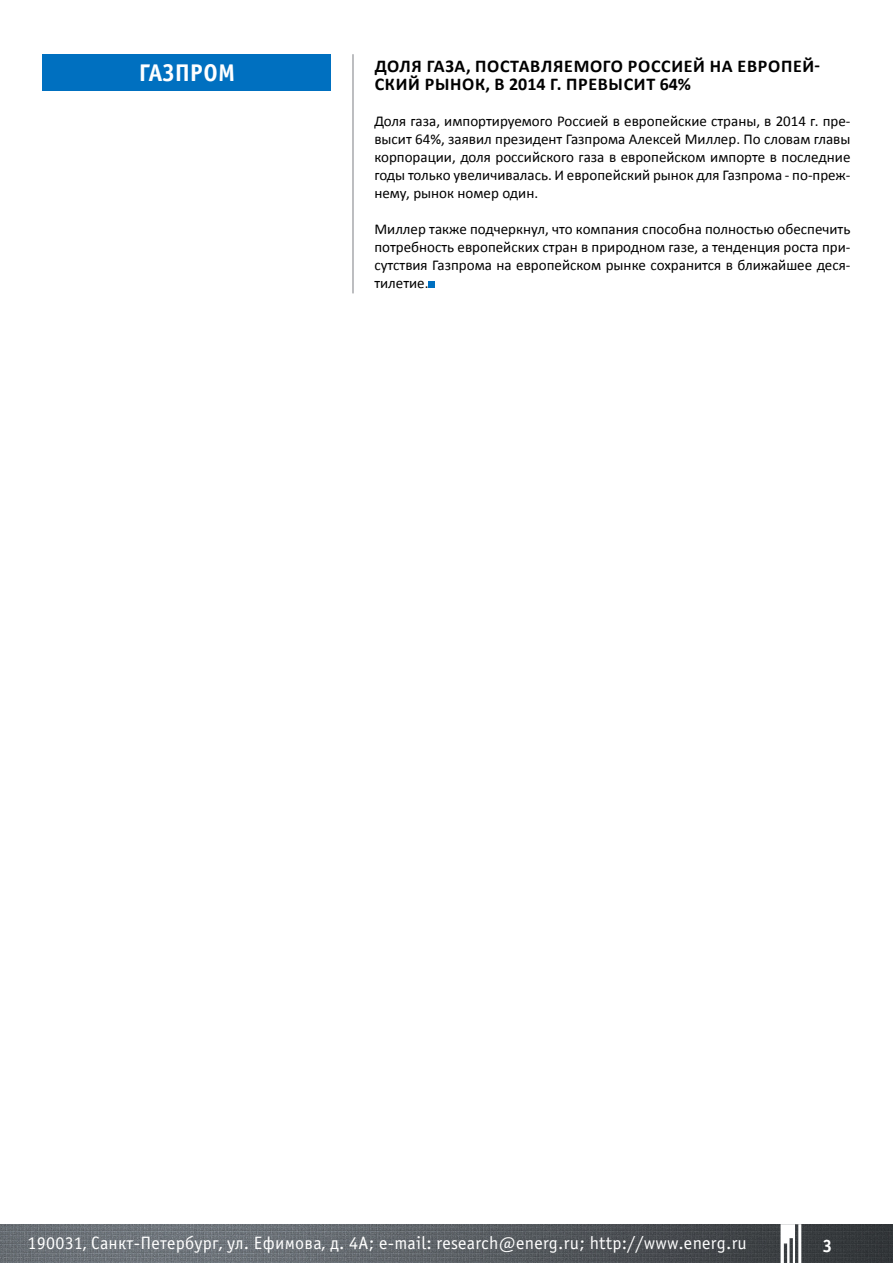
<style>
.page{position:relative;width:893px;height:1263px;background:#fff}
.page>*{position:absolute;margin:0;border:0;box-sizing:border-box;transform-origin:0 0}
.t1{font:700 24.15px "Officina Sans C";color:#fff}
.t2{font:18px "Officina Sans C";letter-spacing:.015em;color:#fff}
.t3{font:700 18px "Calibri";color:#000}
.t4{font:700 18px "Officina Sans C";color:#fff}
.t5{font:15px/18px "Calibri";color:#000;text-align:justify}
</style>
<div class="page">
<img style="left:0;top:1224px;width:893px;height:39px">
<hr style="left:352px;top:54px;width:2px;height:239px;background:#a7a9ac">
<div style="left:43px;top:54px;width:288px;height:36px;background:#0070c0"></div>
<svg style="left:781px;top:1224px;width:20px;height:39px"></svg>
<div style="left:429px;top:281px;width:6px;height:7px;background:#0070c0"></div>
<h1 class="t1" style="left:139px;top:59px;width:98px">Газпром</h1>
<p class="t3" style="left:375px;top:55px;width:25px">Доля</p>
<p class="t3" style="left:427px;top:55px;width:11px">газа</p>
<p class="t3" style="left:466px;top:55px;width:22px">, поставляемого</p>
<p class="t3" style="left:628px;top:55px;width:23px">Россией</p>
<p class="t3" style="left:710px;top:55px;width:40px">на европей</p>
<p class="t3" style="left:815px;top:55px;width:7px">-</p>
<p class="t3" style="left:375px;top:73px;width:12px">ский</p>
<p class="t3" style="left:425px;top:73px;width:13px">рынок</p>
<p class="t3" style="left:485px;top:73px;width:93px">, в 2014 г. превысит</p>
<p class="t3" style="left:660px;top:73px;width:33px">64%</p>
<p class="t5" style="left:374px;top:112px;width:478px">Доля газа, импортируемого Россией в европейские страны, в 2014 г. пре&shy;высит 64%, заявил президент Газпрома Алексей Миллер. По словам главы корпорации, доля российского газа в европейском импорте в последние годы только увеличивалась. И европейский рынок для Газпрома - по-преж&shy;нему, рынок номер один.</p>
<p class="t5" style="left:374px;top:220px;width:478px">Миллер также подчеркнул, что компания способна полностью обеспечить потребность европейских стран в природном газе, а тенденция роста при&shy;сутствия Газпрома на европейском рынке сохранится в ближайшее деся&shy;тилетие.</p>
<p class="t2" style="left:28px;top:1233px;width:721px">190031, Санкт-Петербург, ул. Ефимова, д. 4А; e-mail: research@energ.ru; http://www.energ.ru</p>
<p class="t4" style="left:822px;top:1236px;width:12px">3</p>
</div>
